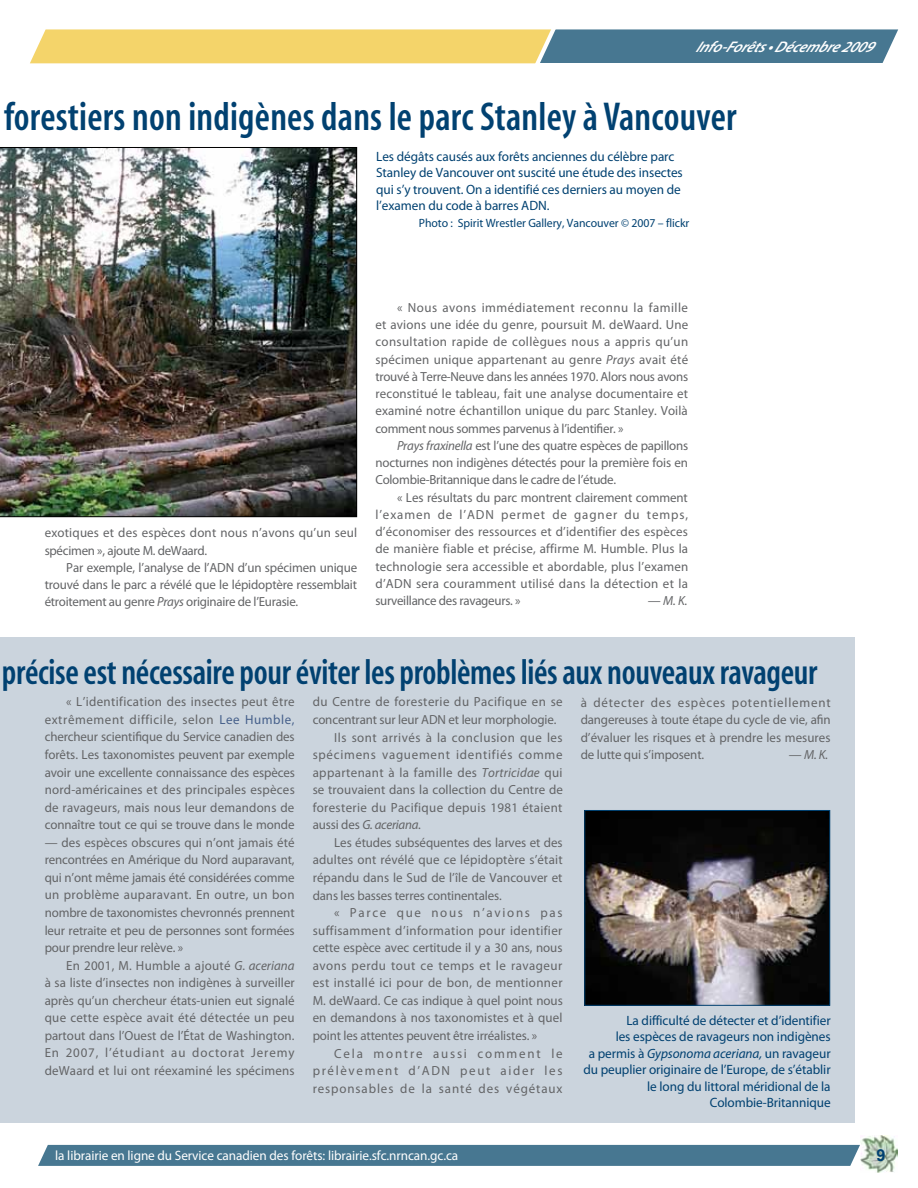
<style>
.page{position:relative;width:918px;height:1188px;background:#fff}
.page>*{position:absolute;margin:0;border:0;box-sizing:border-box;transform-origin:0 0}
.t1{font:40.5px "Myriad MM 565 300";letter-spacing:.005em;color:#014171;scale:.95 1}
.t2{font:36px "Myriad MM 565 300";letter-spacing:-.01em;color:#014171;scale:.95 1}
.t3{font:700 16.5px "Arial";color:#014171}
.t4{font:italic 600 15.45px "Myriad Pro";color:#fff}
.t5{font:13.5px/16.5px "Myriad Pro";letter-spacing:-.005em;color:#014171}
.t6{font:13.5px "Myriad Pro";letter-spacing:-.005em;color:#fff}
.t7{font:13.2px/17.5px "Myriad Pro";letter-spacing:.01em;color:#636466;text-align:justify}
.t8{font:13.2px "Myriad Pro";letter-spacing:.03em;color:#636466}
.t9{font:13.2px "Myriad Pro";letter-spacing:-.01em;color:#636466}
.t10{font:13.2px "Myriad Pro";letter-spacing:.04em;color:#636466}
.t11{font:13.2px "Myriad Pro";letter-spacing:.035em;color:#636466}
.t12{font:13.2px "Myriad Pro";letter-spacing:.055em;color:#636466}
.t13{font:13.2px "Myriad Pro";letter-spacing:.07em;color:#636466}
.t14{font:italic 13.2px "Myriad Pro";letter-spacing:-.02em;color:#636466}
.t15{font:13.2px "Myriad Pro";letter-spacing:.13em;color:#636466}
.t16{font:13.2px "Myriad Pro";letter-spacing:.135em;color:#636466}
.t17{font:13.2px "Myriad Pro";letter-spacing:.14em;color:#636466}
.t18{font:12px "Myriad Pro";letter-spacing:-.005em;color:#014171}
.s1{font-family:"Myriad MM 400 600"}
.s2{font-style:italic}
.s3{color:#455f8a}
.s4{font-style:normal}
</style>
<div class="page">
<img style="left:860px;top:1135px;width:38px;height:37px">
<div style="left:38px;top:1145px;width:822px;height:21px;background:#477791"></div>
<svg style="left:30px;top:29px;width:868px;height:35px;background:#b3b381"></svg>
<img style="left:0;top:147px;width:357px;height:370px">
<div style="left:0;top:637px;width:855px;height:485px;background:#cbd4dd"></div>
<img style="left:587px;top:812px;width:241px;height:191px">
<div style="left:585px;top:810px;width:245px;height:195px;border:1px solid #014171"></div>
<p class="t4" style="left:695px;top:37px;width:188px">Info-Forêts•Décembre2009</p>
<h1 class="t1" style="left:4px;top:97px;width:773px">forestiers non indigènes dans le parc Stanley à Vancouver</h1>
<p class="t5" style="left:376px;top:148px;width:308px">Les dégâts causés aux forêts anciennes du célèbre parc Stanley de Vancouver ont suscité une étude des insectes qui s’y trouvent. On a identifié ces derniers au moyen de l’examen du code à barres ADN<span class="s1">.</span></p>
<p class="t18" style="left:419px;top:215px;width:272px">Photo : Spirit Wrestler Gallery, Vancouver © 2007 – flickr</p>
<p class="t7" style="left:45px;top:524px;width:314px">exotiques et des espèces dont nous n’avons qu’un seul spécimen », ajoute M. deWaard.</p>
<p class="t7" style="left:45px;top:559px;width:314px;text-indent:22px">Par exemple, l’analyse de l’ADN d’un spécimen unique trouvé dans le parc a révélé que le lépidoptère ressemblait étroitement au genre <span class="s2">Prays</span> originaire de l’Eurasie.</p>
<p class="t7" style="left:375px;top:299px;width:314px;text-indent:22px">« Nous avons immédiatement reconnu la famille et avions une idée du genre, poursuit M. deWaard. Une consultation rapide de collègues nous a appris qu’un spécimen unique appartenant au genre <span class="s2">Prays</span> avait été trouvé à Terre-Neuve dans les années 1970. Alors nous avons reconstitué le tableau, fait une analyse documentaire et examiné notre échantillon unique du parc Stanley. Voilà comment nous sommes parvenus à l’identifier. »</p>
<p class="t7" style="left:375px;top:437px;width:314px;text-indent:22px"><span class="s2">Prays fraxinella</span> est l’une des quatre espèces de papillons nocturnes non indigènes détectés pour la première fois en Colombie-Britannique dans le cadre de l’étude.</p>
<p class="t7" style="left:375px;top:488px;width:314px;text-indent:22px">« Les résultats du parc montrent clairement comment l’examen de l’ADN permet de gagner du temps, d’économiser des ressources et d’identifier des espèces de manière fiable et précise, affirme M. Humble. Plus la technologie sera accessible et abordable, plus l’examen d’ADN sera couramment utilisé dans la détection et la surveillance des ravageurs. »</p>
<p class="t14" style="left:648px;top:593px;width:41px">— M. K.</p>
<h2 class="t2" style="left:2px;top:655px;width:860px">précise est nécessaire pour éviter les problèmes liés aux nouveaux ravageur</h2>
<p class="t7" style="left:45px;top:693px;width:252px;text-indent:22px">« L’identification des insectes peut être extrêmement difficile, selon <span class="s3">Lee Humble, </span>chercheur scientifique du Service canadien des forêts. Les taxonomistes peuvent par exemple avoir une excellente connaissance des espèces nord-américaines et des principales espèces de ravageurs, mais nous leur demandons de connaître tout ce qui se trouve dans le monde</p>
<p class="t7" style="left:45px;top:833px;width:252px">— des espèces obscures qui n’ont jamais été rencontrées en Amérique du Nord auparavant, qui n’ont même jamais été considérées comme un problème auparavant. En outre, un bon nombre de taxonomistes chevronnés prennent leur retraite et peu de personnes sont formées pour prendre leur relève. »</p>
<p class="t7" style="left:45px;top:956px;width:252px;text-indent:22px">En 2001, M. Humble a ajouté <span class="s2">G. aceriana </span>à sa liste d’insectes non indigènes à surveiller après qu’un chercheur états-unien eut signalé que cette espèce avait été détectée un peu partout dans l’Ouest de l’État de Washington.<br>En 2007, l’étudiant au doctorat Jeremy deWaard et lui ont réexaminé les spécimens</p>
<p class="t11" style="left:313px;top:694px;width:252px">du Centre de foresterie du Pacifique en se</p>
<p class="t9" style="left:313px;top:711px;width:245px">concentrant sur leur ADN et leur morphologie.</p>
<p class="t10" style="left:334px;top:729px;width:230px">Ils sont arrivés à la conclusion que les</p>
<p class="t12" style="left:313px;top:747px;width:251px">spécimens vaguement identifiés comme</p>
<p class="t8" style="left:313px;top:764px;width:251px">appartenant à la famille des <span class="s2">Tortricidae</span> qui</p>
<p class="t7" style="left:313px;top:781px;width:252px">se trouvaient dans la collection du Centre de</p>
<p class="t7" style="left:313px;top:798px;width:251px">foresterie du Pacifique depuis 1981 étaient</p>
<p class="t14" style="left:313px;top:817px;width:110px"><span class="s4">aussi des</span> G. aceriana<span class="s4">.</span></p>
<p class="t7" style="left:334px;top:833px;width:230px">Les études subséquentes des larves et des</p>
<p class="t7" style="left:313px;top:851px;width:251px">adultes ont révélé que ce lépidoptère s’était</p>
<p class="t7" style="left:313px;top:869px;width:251px">répandu dans le Sud de l’île de Vancouver et</p>
<p class="t9" style="left:313px;top:887px;width:191px">dans les basses terres continentales.</p>
<p class="t16" style="left:334px;top:905px;width:230px">« Parce que nous n’avions pas</p>
<p class="t8" style="left:313px;top:922px;width:251px">suffisamment d’information pour identifier</p>
<p class="t7" style="left:313px;top:939px;width:251px">cette espèce avec certitude il y a 30 ans, nous</p>
<p class="t10" style="left:313px;top:957px;width:251px">avons perdu tout ce temps et le ravageur</p>
<p class="t8" style="left:313px;top:975px;width:251px">est installé ici pour de bon, de mentionner</p>
<p class="t7" style="left:313px;top:991px;width:252px">M. deWaard. Ce cas indique à quel point nous</p>
<p class="t7" style="left:313px;top:1009px;width:251px">en demandons à nos taxonomistes et à quel</p>
<p class="t9" style="left:313px;top:1027px;width:226px">point les attentes peuvent être irréalistes. »</p>
<p class="t17" style="left:334px;top:1045px;width:230px">Cela montre aussi comment le</p>
<p class="t15" style="left:313px;top:1063px;width:251px">prélèvement d’ADN peut aider les</p>
<p class="t13" style="left:313px;top:1080px;width:251px">responsables de la santé des végétaux</p>
<p class="t7" style="left:581px;top:693px;width:252px">à détecter des espèces potentiellement dangereuses à toute étape du cycle de vie, afin d’évaluer les risques et à prendre les mesures de lutte qui s’imposent.</p>
<p class="t14" style="left:789px;top:747px;width:41px"><span class="s4">—</span> M. K.</p>
<p class="t5" style="left:583px;top:1012px;width:249px;text-align:right">La difficulté de détecter et d’identifier<br>les espèces de ravageurs non indigènes<br>a permis à <span class="s2">Gypsonoma aceriana,</span> un ravageur du peuplier originaire de l’Europe, de s’établir le long du littoral méridional de la Colombie-Britannique</p>
<p class="t6" style="left:55px;top:1147px;width:405px">la librairie en ligne du Service canadien des forêts: librairie.sfc.nrncan.gc.ca</p>
<p class="t3" style="left:877px;top:1144px;width:11px">9</p>
</div>
